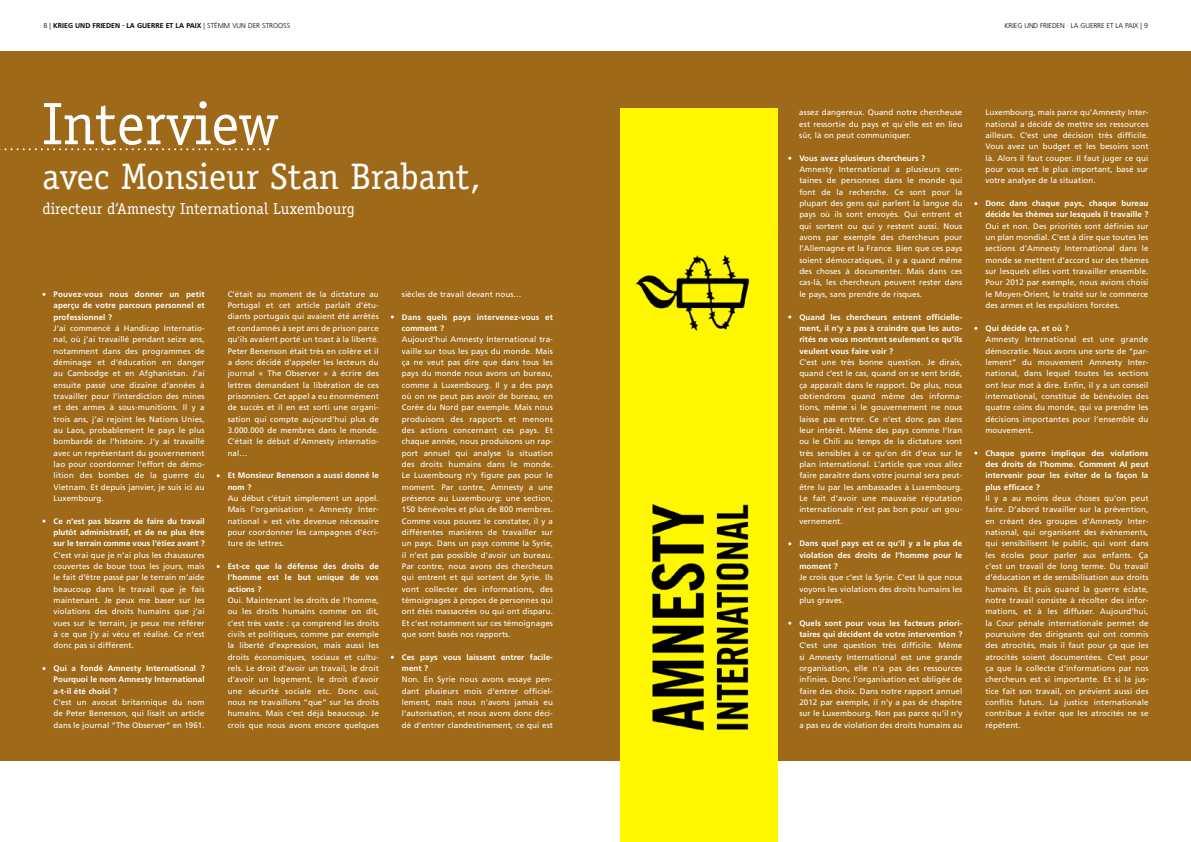
<style>
.page{position:relative;width:1191px;height:842px;background:#fff}
.page>*{position:absolute;margin:0;border:0;box-sizing:border-box;transform-origin:0 0}
.t1{font:60px "Officina Serif";color:#fff}
.t2{font:37px "Officina Serif";color:#fff}
.t3{font:16px "Officina Serif";color:#fff}
.t4{font:8px/11.3px "Frutiger";letter-spacing:.01em;color:#fff;text-align:justify}
.t5{font:700 8px/11.3px "Frutiger";letter-spacing:.01em;color:#fff;text-align:justify}
.t6{font:700 7px "Frutiger";color:#000}
.t7{font:300 7px "Frutiger";letter-spacing:-.01em;color:#000}
.s1{font-weight:300}
</style>
<div class="page">
<div style="left:0;top:51px;width:1191px;height:710px;background:#9e6a1a"></div>
<img style="left:620px;top:108px;width:158px;height:734px">
<svg style="left:0;top:148px;width:268px;height:2px"></svg>
<p class="t6" style="left:44px;top:22px;width:244px"><span class="s1">8 |</span> krieg und frieden . la guerre et la paix <span class="s1">| STËMM VUN DER STROOSS</span></p>
<h1 class="t1" style="left:43px;top:89px;width:237px">Interview</h1>
<h2 class="t2" style="left:43px;top:154px;width:439px">avec Monsieur Stan Brabant,</h2>
<h3 class="t3" style="left:43px;top:199px;width:314px">directeur d‘Amnesty International Luxembourg</h3>
<p class="t5" style="left:54px;top:288px;width:153px">Pouvez-vous nous donner un petit aperçu de votre parcours personnel et professionnel ?</p>
<p class="t4" style="left:54px;top:322px;width:153px">J‘ai commencé á Handicap Internatio&shy;nal, où j‘ai travaillé pendant seize ans, notamment dans des programmes de déminage et d‘éducation en danger au Cambodge et en Afghanistan. J’ai ensuite passé une dizaine d’années à travailler pour l’interdiction des mines et des armes à sous-munitions. Il y a trois ans, j‘ai rejoint les Nations U nies, au Laos, probablement le pays le plus bombardé de l‘histoire. J‘y ai travaillé avec un représentant du gouvernement lao pour coordonner l‘effort de démo&shy;lition des bombes de la guerre du Vietnam. Et depuis janvier, je suis ici au Luxembourg.</p>
<p class="t5" style="left:54px;top:515px;width:153px">Ce n‘est pas bizarre de faire du travail plutôt administratif, et de ne plus être sur le terrain comme vous l‘étiez avant ?</p>
<p class="t4" style="left:54px;top:549px;width:153px">C‘est vrai que je n’ai plus les chaussures couvertes de boue tous les jours, mais le fait d‘être passé par le terrain m’aide beaucoup dans le travail que je fais maintenant. Je peux me baser sur les violations des droits humains que j‘ai vues sur le terrain, je peux me référer à ce que j‘y ai vécu et réalisé. Ce n‘est donc pas si différent.</p>
<p class="t5" style="left:54px;top:663px;width:153px">Qui a fondé Amnesty International ?<br>Pourquoi le nom Amnesty International a-t-il été choisi ?</p>
<p class="t4" style="left:54px;top:697px;width:153px">C‘est un avocat britannique du nom de Peter Benenson, qui lisait un article dans le journal “The Observer” en 1961.</p>
<p class="t4" style="left:228px;top:288px;width:153px">C‘était au moment de la dictature au Portugal et cet article parlait d’étu&shy;diants portugais qui avaient été arrêtés et condamnés à sept ans de prison parce qu’ils avaient porté un toast à la liberté.<br>Peter Benenson était très en colère et il a donc décidé d’appeler les lecteurs du journal « The Observer » à écrire des lettres demandant la libération de ces prisonniers. Cet appel a eu énormément de succès et il en est sorti une organi&shy;sation qui compte aujourd’hui plus de 3.000.000 de membres dans le monde.<br>C‘était le début d‘Amnesty internatio&shy;nal…</p>
<p class="t5" style="left:228px;top:470px;width:153px">Et Monsieur Benenson a aussi donné le nom ?</p>
<p class="t4" style="left:228px;top:492px;width:153px">Au début c‘était simplement un appel.<br>Mais l’organisation « Amnesty Inter&shy;national » est vite devenue nécessaire pour coordonner les campagnes d’écri&shy;ture de lettres.</p>
<p class="t5" style="left:228px;top:561px;width:153px">Est-ce que la défense des droits de l‘homme est le but unique de vos actions ?</p>
<p class="t4" style="left:228px;top:595px;width:153px">Oui. Maintenant les droits de l‘homme, ou les droits humains comme on dit, c’est très vaste : ça comprend les droits civils et politiques, comme par exemple la liberté d’expression, mais aussi les droits économiques, sociaux et cultu&shy;rels. Le droit d‘avoir un travail, le droit d‘avoir un logement, le droit d‘avoir une sécurité sociale etc. Donc oui, nous ne travaillons “que” sur les droits humains. Mais c‘est déjà beaucoup. Je crois que nous avons encore quelques</p>
<p class="t4" style="left:402px;top:288px;width:121px">siècles de travail devant nous…</p>
<p class="t5" style="left:402px;top:311px;width:153px">Dans quels pays intervenez-vous et comment ?</p>
<p class="t4" style="left:402px;top:334px;width:153px">Aujourd‘hui Amnesty International tra&shy;vaille sur tous les pays du monde. Mais ça ne veut pas dire que dans tous les pays du monde nous avons un bureau, comme à Luxembourg. Il y a des pays où on ne peut pas avoir de bureau, en Corée du Nord par exemple. Mais nous produisons des rapports et menons des actions concernant ces pays. Et chaque année, nous produisons un rap&shy;port annuel qui analyse la situation des droits humains dans le monde.<br>Le Luxembourg n‘y figure pas pour le moment. Par contre, Amnesty a une présence au Luxembourg: une section, 150 bénévoles et plus de 800 membres.<br>Comme vous pouvez le constater, il y a différentes manières de travailler sur un pays. Dans un pays comme la Syrie, il n’est pas possible d’avoir un bureau.<br>Par contre, nous avons des chercheurs qui entrent et qui sortent de Syrie. Ils vont collecter des informations, des témoignages à propos de personnes qui ont étés massacrées ou qui ont disparu.<br>Et c‘est notamment sur ces témoignages que sont basés nos rapports.</p>
<p class="t5" style="left:402px;top:651px;width:153px">Ces pays vous laissent entrer facile&shy;ment ?</p>
<p class="t4" style="left:402px;top:674px;width:153px">Non. En Syrie nous avons essayé pen&shy;dant plusieurs mois d‘entrer officiel&shy;lement, mais nous n’avons jamais eu l‘autorisation, et nous avons donc déci&shy;dé d‘entrer clandestinement, ce qui est</p>
<p class="t7" style="left:1004px;top:22px;width:145px">KRIEG UND FRIEDEN . LA GUERRE ET LA PAIX | 9</p>
<p class="t4" style="left:799px;top:107px;width:165px">assez dangereux. Quand notre chercheuse est ressortie du pays et qu´elle est en lieu sûr, là on peut communiquer.</p>
<p class="t5" style="left:799px;top:152px;width:127px">Vous avez plusieurs chercheurs ?</p>
<p class="t4" style="left:799px;top:164px;width:165px">Amnesty International a plusieurs cen&shy;taines de personnes dans le monde qui font de la recherche. Ce sont pour la plupart des gens qui parlent la langue du pays où ils sont envoyés. Qui entrent et qui sortent ou qui y restent aussi. Nous avons par exemple des chercheurs pour l’Allemagne et la France. Bien que ces pays soient démocratiques, il y a quand même des choses à documenter. Mais dans ces cas-là, les chercheurs peuvent rester dans le pays, sans prendre de risques.</p>
<p class="t5" style="left:799px;top:311px;width:165px">Quand les chercheurs entrent officielle&shy;ment, il n‘y a pas à craindre que les auto&shy;rités ne vous montrent seulement ce qu‘ils veulent vous faire voir ?</p>
<p class="t4" style="left:799px;top:356px;width:165px">C‘est une très bonne question. Je dirais, quand c‘est le cas, quand on se sent bridé, ça apparaît dans le rapport. De plus, nous obtiendrons quand même des informa&shy;tions, même si le gouvernement ne nous laisse pas entrer. Ce n‘est donc pas dans leur intérêt. Même des pays comme l‘Iran ou le Chili au temps de la dictature sont très sensibles à ce qu‘on dit d‘eux sur le plan international. L‘article que vous allez faire paraitre dans votre journal sera peut&shy;être lu par les ambassades à Luxembourg.<br>Le fait d‘avoir une mauvaise réputation internationale n’est pas bon pour un gou&shy;vernement.</p>
<p class="t5" style="left:799px;top:538px;width:165px">Dans quel pays est ce qu‘il y a le plus de violation des droits de l‘homme pour le moment ?</p>
<p class="t4" style="left:799px;top:572px;width:165px">Je crois que c‘est la Syrie. C‘est là que nous voyons les violations des droits humains les plus graves.</p>
<p class="t5" style="left:799px;top:617px;width:164px">Quels sont pour vous les facteurs priori&shy;taires qui décident de votre intervention ?</p>
<p class="t4" style="left:799px;top:640px;width:165px">C‘est une question très difficile. Même si Amnesty International est une grande organisation, elle n’a pas des ressources infinies. Donc l’organisation est obligée de faire des choix. Dans notre rapport annuel 2012 par exemple, il n‘y a pas de chapitre sur le Luxembourg. Non pas parce qu‘il n‘y a pas eu de violation des droits humains au</p>
<p class="t4" style="left:985px;top:107px;width:165px">Luxembourg, mais parce qu’Amnesty Inter&shy;national a décidé de mettre ses ressources ailleurs. C‘est une décision très difficile.<br>Vous avez un budget et les besoins sont là. Alors il faut couper. Il faut juger ce qui pour vous est le plus important, basé sur votre analyse de la situation.</p>
<p class="t5" style="left:985px;top:198px;width:165px">Donc dans chaque pays, chaque bureau décide les thèmes sur lesquels il travaille ?</p>
<p class="t4" style="left:985px;top:220px;width:165px">Oui et non. Des priorités sont définies sur un plan mondial. C‘est à dire que toutes les sections d’Amnesty International dans le monde se mettent d‘accord sur des thèmes sur lesquels elles vont travailler ensemble.<br>Pour 2012 par exemple, nous avions choisi le Moyen-Orient, le traité sur le commerce des armes et les expulsions forcées.</p>
<p class="t5" style="left:985px;top:322px;width:85px">Qui décide ça, et où ?</p>
<p class="t4" style="left:985px;top:334px;width:165px">Amnesty International est une grande démocratie. Nous avons une sorte de “par&shy;lement” du mouvement Amnesty Inter&shy;national, dans lequel toutes les sections ont leur mot à dire. Enfin, il y a un conseil international, constitué de bénévoles des quatre coins du monde, qui va prendre les décisions importantes pour l’ensemble du mouvement.</p>
<p class="t5" style="left:985px;top:447px;width:165px">Chaque guerre implique des violations des droits de l‘homme. Comment AI peut intervenir pour les éviter de la façon la plus efficace ?</p>
<p class="t4" style="left:985px;top:492px;width:165px">Il y a au moins deux choses qu‘on peut faire. D‘abord travailler sur la prévention, en créant des groupes d‘Amnesty Inter&shy;national, qui organisent des évènements, qui sensibilisent le public, qui vont dans les écoles pour parler aux enfants. Ça c‘est un travail de long terme. Du travail d‘éducation et de sensibilisation aux droits humains. Et puis quand la guerre éclate, notre travail consiste à récolter des infor&shy;mations, et à les diffuser. Aujourd‘hui, la Cour pénale internationale permet de poursuivre des dirigeants qui ont commis des atrocités, mais il faut pour ça que les atrocités soient documentées. C‘est pour ça que la collecte d‘informations par nos chercheurs est si importante. Et si la jus&shy;tice fait son travail, on prévient aussi des conflits futurs. La justice internationale contribue à éviter que les atrocités ne se répètent.</p>
</div>
